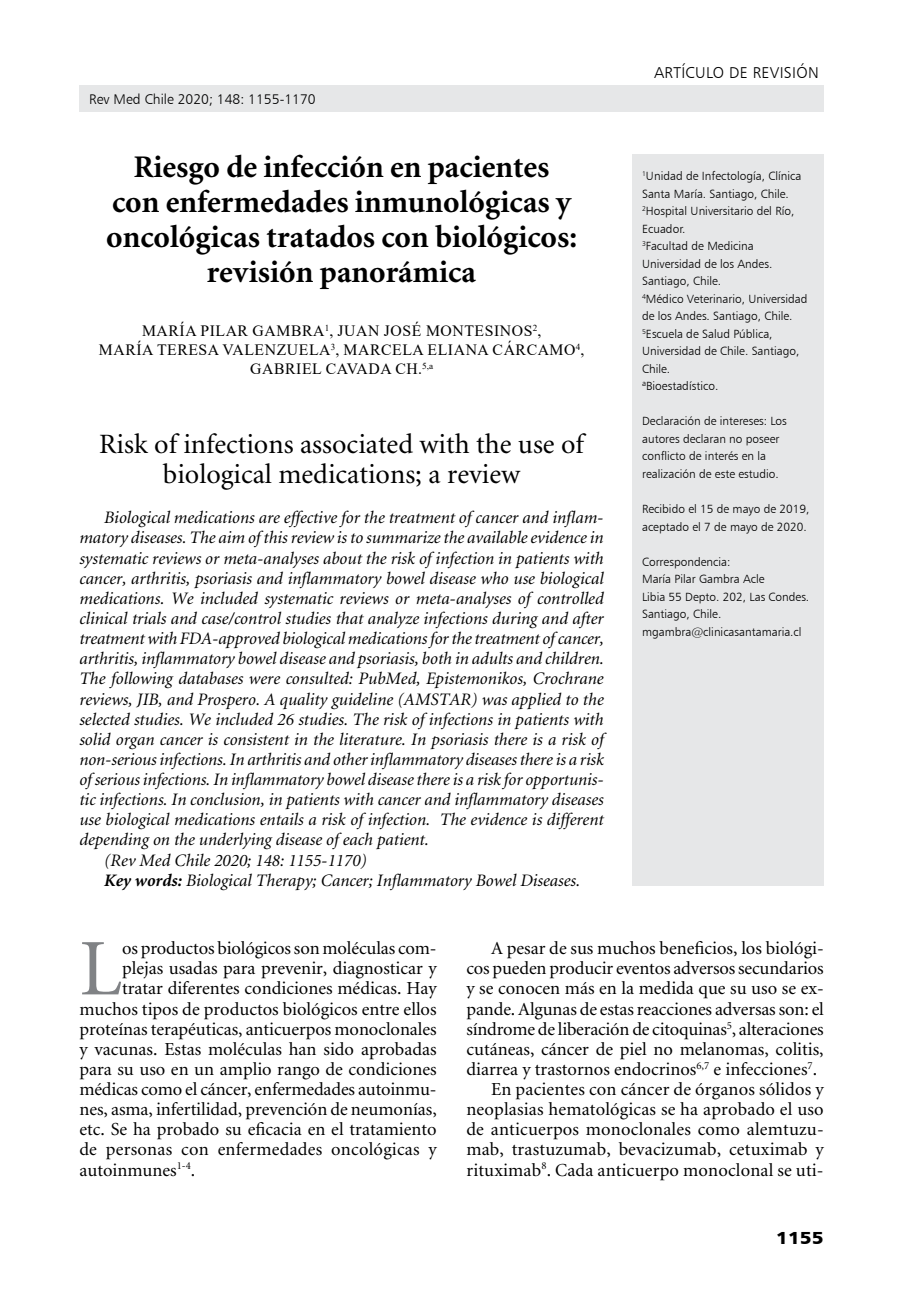
<style>
.page{position:relative;width:918px;height:1315px;background:#fff}
.page>*{position:absolute;margin:0;border:0;box-sizing:border-box;transform-origin:0 0}
.t1{font:80.33px "Minion";color:#808285}
.t2{font:700 31.5px/35px "Minion";color:#000;text-align:center}
.t3{font:28px/29.8px "Minion";color:#000;text-align:center}
.t4{font:18.38px "Minion";color:#000}
.t5{font:italic 17.5px "Minion";color:#000}
.t6{font:17.5px "Humanist 777 BT Black B";color:#000;scale:1.1 1}
.t7{font:15.75px/18.9px "Times New Roman";letter-spacing:.035em;color:#000;text-align:center}
.t8{font:15.75px "Humanist 777 BT Light B";letter-spacing:.02em;color:#000}
.t9{font:14px "Humanist 777 BT Light B";color:#000}
.t10{font:11.9px/17.5px "Humanist 777 BT Light B";color:#000}
.s1{font-weight:700}
</style>
<div class="page">
<div style="left:79px;top:85px;width:744px;height:26px;background:#e6e7e8"></div>
<div style="left:632px;top:154px;width:191px;height:731px;background:#e6e7e8"></div>
<p class="t9" style="left:89px;top:90px;width:228px">Rev Med Chile 2020; 148: 1155-1170</p>
<h2 class="t2" style="left:106px;top:151px;width:472px">Riesgo de infección en pacientes<br>con enfermedades inmunológicas y oncológicas tratados con biológicos: revisión panorámica</h2>
<p class="t7" style="left:99px;top:321px;width:487px">MARÍA PILAR GAMBRA<sup>1</sup>, JUAN JOSÉ MONTESINOS<sup>2</sup>,<br>MARÍA TERESA VALENZUELA<sup>3</sup>, MARCELA ELIANA CÁRCAMO<sup>4</sup>,<br>GABRIEL CAVADA CH.<sup>5,A</sup></p>
<h3 class="t3" style="left:99px;top:430px;width:486px">Risk of infections associated with the use of biological medications; a review</h3>
<p class="t5" style="left:104px;top:509px;width:501px">Biological medications are effective for the treatment of cancer and inflam-</p>
<p class="t5" style="left:79px;top:529px;width:526px">matory diseases. The aim of this review is to summarize the available evidence in</p>
<p class="t5" style="left:79px;top:549px;width:526px">systematic reviews or meta-analyses about the risk of infection in patients with</p>
<p class="t5" style="left:79px;top:569px;width:526px">cancer, arthritis, psoriasis and inflammatory bowel disease who use biological</p>
<p class="t5" style="left:79px;top:589px;width:526px">medications. We included systematic reviews or meta-analyses of controlled</p>
<p class="t5" style="left:79px;top:610px;width:526px">clinical trials and case/control studies that analyze infections during and after</p>
<p class="t5" style="left:79px;top:630px;width:526px">treatment with FDA-approved biological medications for the treatment of cancer,</p>
<p class="t5" style="left:79px;top:650px;width:526px">arthritis, inflammatory bowel disease and psoriasis, both in adults and children.</p>
<p class="t5" style="left:79px;top:670px;width:526px">The following databases were consulted: PubMed, Epistemonikos, Crochrane</p>
<p class="t5" style="left:79px;top:690px;width:526px">reviews, JIB, and Prospero. A quality guideline (AMSTAR) was applied to the</p>
<p class="t5" style="left:79px;top:710px;width:526px">selected studies. We included 26 studies. The risk of infections in patients with</p>
<p class="t5" style="left:79px;top:730px;width:526px">solid organ cancer is consistent in the literature. In psoriasis there is a risk of</p>
<p class="t5" style="left:79px;top:750px;width:526px">non-serious infections. In arthritis and other inflammatory diseases there is a risk</p>
<p class="t5" style="left:79px;top:771px;width:526px">of serious infections. In inflammatory bowel disease there is a risk for opportunis-</p>
<p class="t5" style="left:79px;top:791px;width:526px">tic infections. In conclusion, in patients with cancer and inflammatory diseases</p>
<p class="t5" style="left:79px;top:811px;width:526px">use biological medications entails a risk of infection. The evidence is different</p>
<p class="t5" style="left:79px;top:831px;width:351px">depending on the underlying disease of each patient.</p>
<p class="t5" style="left:104px;top:851px;width:264px">(Rev Med Chile 2020; 148: 1155-1170)</p>
<p class="t5" style="left:104px;top:871px;width:477px"><span class="s1">Key words:</span> Biological Therapy; Cancer; Inflammatory Bowel Diseases.</p>
<p class="t8" style="left:654px;top:63px;width:166px">ARTÍCULO DE REVISIÓN</p>
<p class="t10" style="left:642px;top:167px;width:167px"><sup>1</sup>Unidad de Infectología, Clínica<br>Santa María. Santiago, Chile.<br><sup>2</sup>Hospital Universitario del Río,<br>Ecuador.<br><sup>3</sup>Facultad de Medicina<br>Universidad de los Andes.<br>Santiago, Chile.<br><sup>4</sup>Médico Veterinario, Universidad de los Andes. Santiago, Chile.<br><sup>5</sup>Escuela de Salud Pública,<br>Universidad de Chile. Santiago,<br>Chile.<br><sup>a</sup>Bioestadístico.</p>
<p class="t10" style="left:642px;top:412px;width:146px">Declaración de intereses: Los autores declaran no poseer conflicto de interés en la realización de este estudio.</p>
<p class="t10" style="left:642px;top:500px;width:169px">Recibido el 15 de mayo de 2019, aceptado el 7 de mayo de 2020.</p>
<p class="t10" style="left:642px;top:552px;width:169px">Correspondencia:<br>María Pilar Gambra Acle<br>Libia 55 Depto. 202, Las Condes.<br>Santiago, Chile. mgambra@clinicasantamaria.cl</p>
<h1 class="t1" style="left:79px;top:929px;width:44px">L</h1>
<p class="t4" style="left:122px;top:939px;width:316px">os productos biológicos son moléculas com-</p>
<p class="t4" style="left:122px;top:959px;width:316px">plejas usadas para prevenir, diagnosticar y</p>
<p class="t4" style="left:122px;top:979px;width:316px">tratar diferentes condiciones médicas. Hay</p>
<p class="t4" style="left:79px;top:999px;width:359px">muchos tipos de productos biológicos entre ellos</p>
<p class="t4" style="left:79px;top:1019px;width:359px">proteínas terapéuticas, anticuerpos monoclonales</p>
<p class="t4" style="left:79px;top:1040px;width:359px">y vacunas. Estas moléculas han sido aprobadas</p>
<p class="t4" style="left:79px;top:1060px;width:359px">para su uso en un amplio rango de condiciones</p>
<p class="t4" style="left:79px;top:1080px;width:359px">médicas como el cáncer, enfermedades autoinmu-</p>
<p class="t4" style="left:79px;top:1100px;width:359px">nes, asma, infertilidad, prevención de neumonías,</p>
<p class="t4" style="left:79px;top:1120px;width:359px">etc. Se ha probado su eficacia en el tratamiento</p>
<p class="t4" style="left:79px;top:1140px;width:359px">de personas con enfermedades oncológicas y</p>
<p class="t4" style="left:79px;top:1160px;width:117px">autoinmunes<sup>1-4</sup>.</p>
<p class="t4" style="left:491px;top:939px;width:334px">A pesar de sus muchos beneficios, los biológi-</p>
<p class="t4" style="left:466px;top:959px;width:359px">cos pueden producir eventos adversos secundarios</p>
<p class="t4" style="left:466px;top:979px;width:359px">y se conocen más en la medida que su uso se ex-</p>
<p class="t4" style="left:466px;top:999px;width:359px">pande. Algunas de estas reacciones adversas son: el</p>
<p class="t4" style="left:466px;top:1019px;width:359px">síndrome de liberación de citoquinas<sup>5</sup>, alteraciones</p>
<p class="t4" style="left:466px;top:1040px;width:359px">cutáneas, cáncer de piel no melanomas, colitis,</p>
<p class="t4" style="left:466px;top:1060px;width:352px">diarrea y trastornos endocrinos<sup>6,7</sup> e infecciones<sup>7</sup>.</p>
<p class="t4" style="left:491px;top:1080px;width:334px">En pacientes con cáncer de órganos sólidos y</p>
<p class="t4" style="left:466px;top:1100px;width:359px">neoplasias hematológicas se ha aprobado el uso</p>
<p class="t4" style="left:466px;top:1120px;width:359px">de anticuerpos monoclonales como alemtuzu-</p>
<p class="t4" style="left:466px;top:1140px;width:359px">mab, trastuzumab, bevacizumab, cetuximab y</p>
<p class="t4" style="left:466px;top:1160px;width:359px">rituximab<sup>8</sup>. Cada anticuerpo monoclonal se uti-</p>
<p class="t6" style="left:776px;top:1226px;width:45px">1155</p>
</div>
